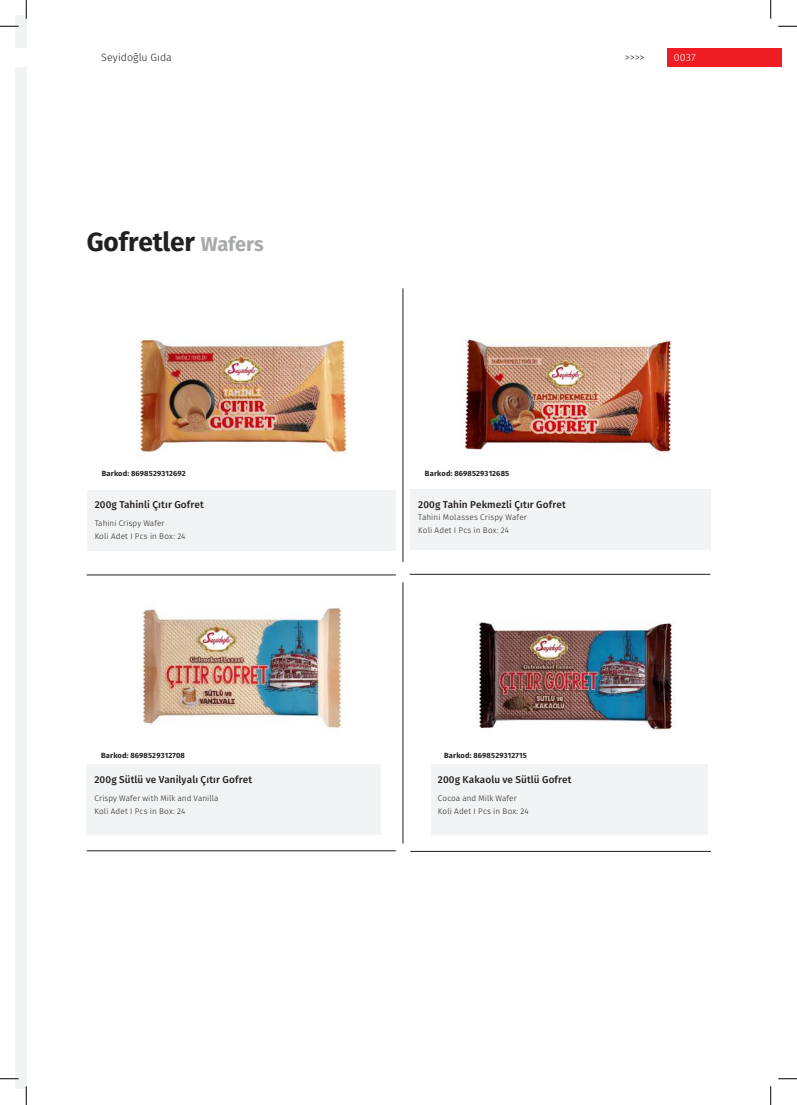
<style>
.page{position:relative;width:797px;height:1105px;background:#fff}
.page>*{position:absolute;margin:0;border:0;box-sizing:border-box;transform-origin:0 0}
.t1{font:700 26.25px "Fira Sans";letter-spacing:-.005em;color:#231f20}
.t2{font:300 10.62px "Fira Sans";letter-spacing:.01em;color:#231f20}
.t3{font:300 10.62px "Fira Sans";color:#fff}
.t4{font:500 10px "Fira Sans";letter-spacing:.01em;color:#231f20}
.t5{font:300 8.12px/12.5px "Fira Sans";letter-spacing:.015em;color:#231f20}
.t6{font:700 7.5px "Fira Sans";letter-spacing:.02em;color:#231f20}
.s1{font-size:20px;color:#a8a9ad}
</style>
<div class="page">
<div style="left:15px;top:15px;width:11px;height:1074px;background:#f2f3f4"></div>
<img style="left:136px;top:338px;width:211px;height:118px">
<img style="left:463px;top:338px;width:208px;height:121px">
<img style="left:142px;top:607px;width:200px;height:122px">
<img style="left:478px;top:622px;width:196px;height:110px">
<div style="left:87px;top:490px;width:308px;height:61px;background:#f2f3f4"></div>
<div style="left:410px;top:489px;width:300px;height:61px;background:#f2f3f4"></div>
<div style="left:87px;top:764px;width:294px;height:71px;background:#f2f3f4"></div>
<div style="left:430px;top:764px;width:277px;height:71px;background:#f2f3f4"></div>
<hr style="left:402px;top:288px;width:1px;height:274px;background:#231f20">
<hr style="left:402px;top:582px;width:1px;height:261px;background:#231f20">
<hr style="left:410px;top:574px;width:300px;height:1px;background:#231f20">
<hr style="left:410px;top:851px;width:301px;height:1px;background:#231f20">
<hr style="left:87px;top:575px;width:309px;height:1px;background:#231f20">
<hr style="left:87px;top:850px;width:309px;height:1px;background:#231f20">
<div style="left:667px;top:48px;width:115px;height:19px;background:#ee1d23"></div>
<div style="left:15px;top:48px;width:11px;height:19px;background:#fff"></div>
<svg style="left:0;top:25px;width:19px;height:2px"></svg>
<svg style="left:778px;top:25px;width:19px;height:2px"></svg>
<svg style="left:0;top:1078px;width:19px;height:1px"></svg>
<svg style="left:778px;top:1078px;width:19px;height:1px"></svg>
<svg style="left:25px;top:0;width:2px;height:19px"></svg>
<svg style="left:25px;top:1086px;width:2px;height:19px"></svg>
<svg style="left:770px;top:0;width:1px;height:19px"></svg>
<svg style="left:770px;top:1086px;width:1px;height:19px"></svg>
<h2 class="t2" style="left:101px;top:50px;width:72px">Seyidoğlu Gıda</h2>
<h2 class="t2" style="left:624px;top:50px;width:22px">&gt;&gt;&gt;&gt;</h2>
<h2 class="t3" style="left:674px;top:50px;width:23px">0037</h2>
<h1 class="t1" style="left:87px;top:220px;width:179px">Gofretler <span class="s1">Wafers</span></h1>
<p class="t6" style="left:102px;top:467px;width:85px">Barkod: 8698529312692</p>
<p class="t6" style="left:425px;top:467px;width:86px">Barkod: 8698529312685</p>
<p class="t4" style="left:95px;top:496px;width:111px">200g Tahinli Çıtır Gofret</p>
<p class="t5" style="left:95px;top:517px;width:92px">Tahini Crispy Wafer<br>Koli Adet I Pcs in Box: 24</p>
<p class="t4" style="left:418px;top:496px;width:149px">200g Tahin Pekmezli Çıtır Gofret</p>
<p class="t5" style="left:418px;top:511px;width:110px">Tahini Molasses Crispy Wafer<br>Koli Adet I Pcs in Box: 24</p>
<p class="t6" style="left:101px;top:749px;width:85px">Barkod: 8698529312708</p>
<p class="t6" style="left:444px;top:749px;width:84px">Barkod: 8698529312715</p>
<p class="t4" style="left:94px;top:771px;width:159px">200g Sütlü ve Vanilyalı Çıtır Gofret</p>
<p class="t5" style="left:94px;top:792px;width:126px">Crispy Wafer with Milk and Vanilla<br>Koli Adet I Pcs in Box: 24</p>
<p class="t4" style="left:438px;top:771px;width:135px">200g Kakaolu ve Sütlü Gofret</p>
<p class="t5" style="left:438px;top:792px;width:92px">Cocoa and Milk Wafer<br>Koli Adet I Pcs in Box: 24</p>
</div>
